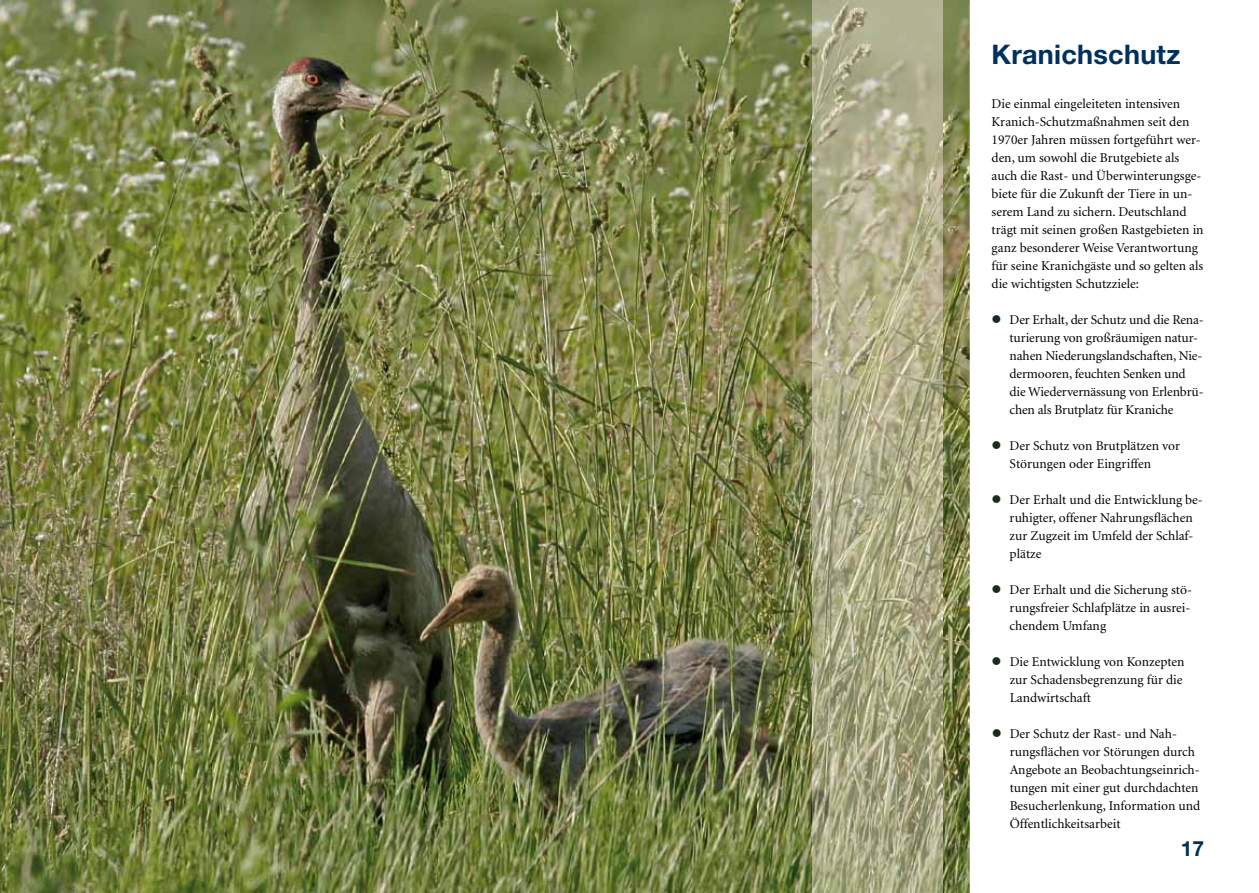
<style>
.page{position:relative;width:1259px;height:893px;background:#fff}
.page>*{position:absolute;margin:0;border:0;box-sizing:border-box;transform-origin:0 0}
.t1{font:700 27px "Helvetica Neue";letter-spacing:.01em;color:#00305e}
.t2{font:700 21px "Helvetica Neue";color:#00305e}
.t3{font:13.5px/18px "Minion";color:#000}
.s1{color:#192b1b}
</style>
<div class="page">
<img style="left:0;top:0;width:969px;height:893px">
<img style="left:812px;top:0;width:130px;height:893px">
<h1 class="t1" style="left:991px;top:37px;width:190px">Kranichschutz</h1>
<p class="t3" style="left:991px;top:95px;width:213px">Die einmal eingeleiteten intensiven Kranich-Schutzmaßnahmen seit den 1970er Jahren müssen fortgeführt wer&shy;den, um sowohl die Brutgebiete als auch die Rast- und Überwinterungsge&shy;biete für die Zukunft der Tiere in un&shy;serem Land zu sichern. Deutschland trägt mit seinen großen Rastgebieten in ganz besonderer Weise Verantwortung für seine Kranichgäste und so gelten als die wichtigsten Schutzziele:</p>
<p class="t3" style="left:1009px;top:311px;width:196px;text-indent:-18px"><span class="s1">●</span> Der Erhalt, der Schutz und die Rena&shy;turierung von großräumigen natur&shy;nahen Niederungslandschaften, Nie&shy;dermooren, feuchten Senken und die Wiedervernässung von Erlenbrü&shy;chen als Brutplatz für Kraniche</p>
<p class="t3" style="left:1009px;top:437px;width:172px;text-indent:-18px"><span class="s1">●</span> Der Schutz von Brutplätzen vor<br>Störungen oder Eingriffen</p>
<p class="t3" style="left:1009px;top:491px;width:195px;text-indent:-18px"><span class="s1">●</span> Der Erhalt und die Entwicklung be&shy;ruhigter, offener Nahrungsflächen zur Zugzeit im Umfeld der Schlaf&shy;plätze</p>
<p class="t3" style="left:1009px;top:581px;width:184px;text-indent:-18px"><span class="s1">●</span> Der Erhalt und die Sicherung stö&shy;rungsfreier Schlafplätze in ausrei&shy;chendem Umfang</p>
<p class="t3" style="left:1009px;top:653px;width:176px;text-indent:-18px"><span class="s1">●</span> Die Entwicklung von Konzepten zur Schadensbegrenzung für die<br>Landwirtschaft</p>
<p class="t3" style="left:1009px;top:725px;width:192px;text-indent:-18px"><span class="s1">●</span> Der Schutz der Rast- und Nah&shy;rungsflächen vor Störungen durch<br>Angebote an Beobachtungseinrich&shy;tungen mit einer gut durchdachten<br>Besucherlenkung, Information und<br>Öffentlichkeitsarbeit</p>
<h2 class="t2" style="left:1180px;top:836px;width:25px">17</h2>
</div>
